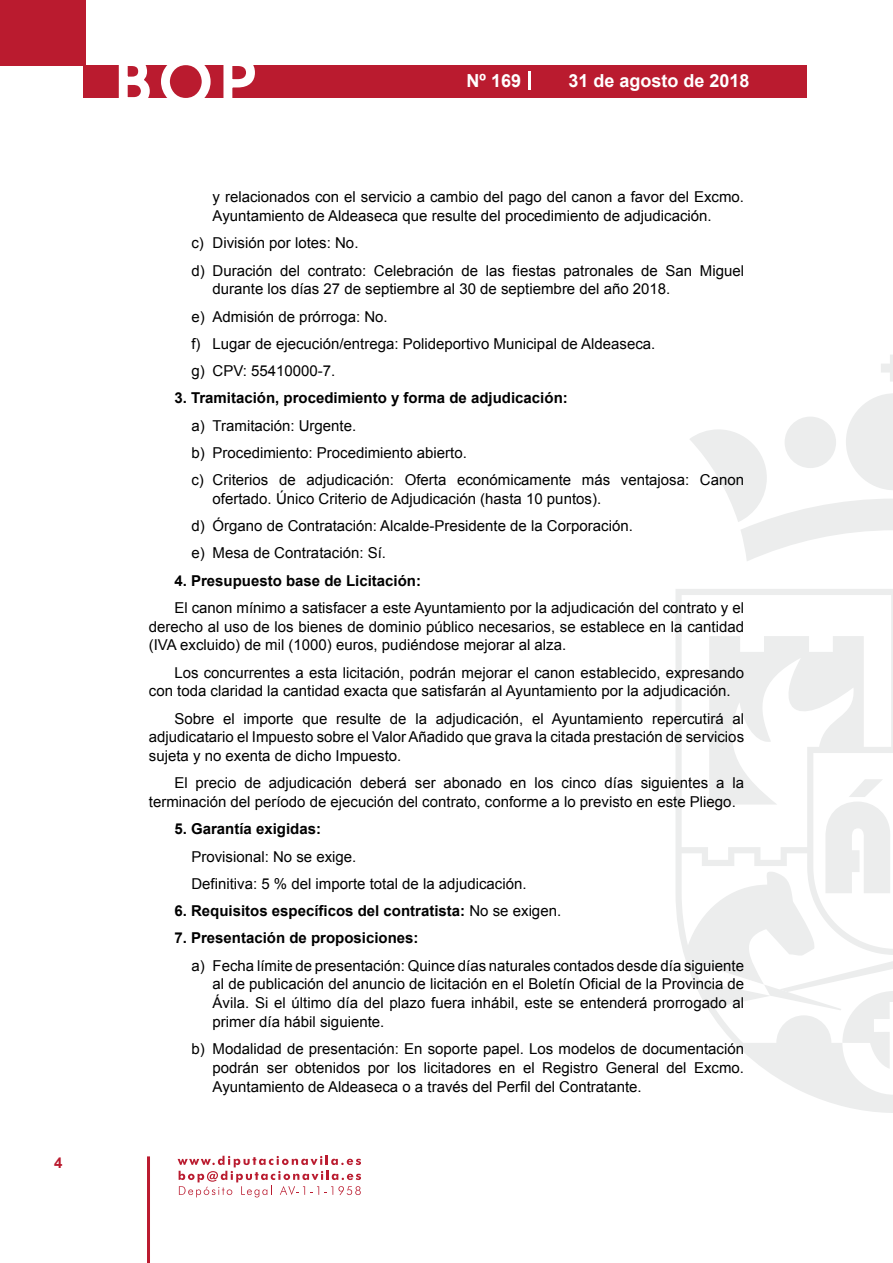
<style>
.page{position:relative;width:893px;height:1263px;background:#fff}
.page>*{position:absolute;margin:0;border:0;box-sizing:border-box;transform-origin:0 0}
.t1{font:500 61.5px "Avant Garde";color:#fff}
.t2{font:700 18px "Arial";color:#fff}
.t3{font:15px/18.8px "Arial";color:#000}
.t4{font:700 15px "Arial";color:#000}
.t5{font:700 15px "Arial";color:#ba1b2f}
.s1{font-weight:400}
</style>
<div class="page">
<svg style="left:178px;top:1156px;width:183px;height:41px"></svg>
<hr style="left:147px;top:1156px;width:3px;height:107px;background:#ba1b2f">
<div style="left:0;top:0;width:85px;height:66px;background:#ba1b2f"></div>
<div style="left:84px;top:65px;width:723px;height:33px;background:#ba1b2f"></div>
<svg style="left:118px;top:65px;width:32px;height:33px"></svg>
<svg style="left:161px;top:65px;width:50px;height:33px"></svg>
<svg style="left:223px;top:65px;width:32px;height:33px"></svg>
<svg style="left:529px;top:71px;width:2px;height:19px"></svg>
<svg style="left:881px;top:355px;width:12px;height:27px"></svg>
<svg style="left:690px;top:393px;width:203px;height:168px"></svg>
<svg style="left:676px;top:589px;width:217px;height:524px"></svg>
<svg style="left:764px;top:984px;width:129px;height:86px"></svg>
<svg style="left:825px;top:779px;width:66px;height:114px"></svg>
<p class="t5" style="left:54px;top:1153px;width:10px">4</p>
<h1 class="t1" style="left:115px;top:44px;width:141px">BOP</h1>
<p class="t2" style="left:467px;top:69px;width:56px">Nº 169</p>
<p class="t2" style="left:568px;top:69px;width:183px">31 de agosto de 2018</p>
<p class="t3" style="left:213px;top:188px;width:533px">y relacionados con el servicio a cambio del pago del canon a favor del Excmo.<br>Ayuntamiento de Aldeaseca que resulte del procedimiento de adjudicación.</p>
<p class="t3" style="left:191px;top:230px;width:554px;line-height:27.3px">c) División por lotes: No.<br>d) Duración del contrato: Celebración de las fiestas patronales de San Miguel</p>
<p class="t3" style="left:191px;top:276px;width:481px;line-height:27.3px;text-indent:21px">durante los días 27 de septiembre al 30 de septiembre del año 2018. e) Admisión de prórroga: No.<br>f) Lugar de ejecución/entrega: Polideportivo Municipal de Aldeaseca. g) CPV: 55410000-7.</p>
<p class="t4" style="left:174px;top:388px;width:395px">3. Tramitación, procedimiento y forma de adjudicación:</p>
<p class="t3" style="left:191px;top:412px;width:554px;line-height:27.3px">a) Tramitación: Urgente.<br>b) Procedimiento: Procedimiento abierto.<br>c) Criterios de adjudicación: Oferta económicamente más ventajosa: Canon</p>
<p class="t3" style="left:191px;top:485px;width:443px;line-height:27.3px;text-indent:21px">ofertado. Único Criterio de Adjudicación (hasta 10 puntos).<br>d) Órgano de Contratación: Alcalde-Presidente de la Corporación. e) Mesa de Contratación: Sí.</p>
<p class="t4" style="left:174px;top:570px;width:248px">4. Presupuesto base de Licitación:</p>
<p class="t3" style="left:149px;top:598px;width:597px;text-align:justify;text-indent:26px">El canon mínimo a satisfacer a este Ayuntamiento por la adjudicación del contrato y el derecho al uso de los bienes de dominio público necesarios, se establece en la cantidad (IVA excluido) de mil (1000) euros, pudiéndose mejorar al alza.</p>
<p class="t3" style="left:149px;top:663px;width:597px;text-indent:26px">Los concurrentes a esta licitación, podrán mejorar el canon establecido, expresando con toda claridad la cantidad exacta que satisfarán al Ayuntamiento por la adjudicación.</p>
<p class="t3" style="left:149px;top:709px;width:597px;text-align:justify;text-indent:26px">Sobre el importe que resulte de la adjudicación, el Ayuntamiento repercutirá al adjudicatario el Impuesto sobre el Valor Añadido que grava la citada prestación de servicios sujeta y no exenta de dicho Impuesto.</p>
<p class="t3" style="left:149px;top:774px;width:597px;text-indent:26px">El precio de adjudicación deberá ser abonado en los cinco días siguientes a la terminación del período de ejecución del contrato, conforme a lo previsto en este Pliego.</p>
<p class="t4" style="left:174px;top:819px;width:148px">5. Garantía exigidas:</p>
<p class="t3" style="left:191px;top:843px;width:337px;line-height:27.3px">Provisional: No se exige.<br>Definitiva: 5 % del importe total de la adjudicación.</p>
<p class="t4" style="left:174px;top:901px;width:388px">6. Requisitos específicos del contratista: <span class="s1">No se exigen.</span></p>
<p class="t4" style="left:174px;top:928px;width:246px">7. Presentación de proposiciones:</p>
<p class="t3" style="left:213px;top:956px;width:533px;text-align:justify;text-indent:-21px">a) Fecha límite de presentación: Quince días naturales contados desde día siguiente al de publicación del anuncio de licitación en el Boletín Oficial de la Provincia de Ávila. Si el último día del plazo fuera inhábil, este se entenderá prorrogado al primer día hábil siguiente.</p>
<p class="t3" style="left:213px;top:1040px;width:533px;text-align:justify;text-indent:-21px">b) Modalidad de presentación: En soporte papel. Los modelos de documentación podrán ser obtenidos por los licitadores en el Registro General del Excmo.<br>Ayuntamiento de Aldeaseca o a través del Perfil del Contratante.</p>
</div>
